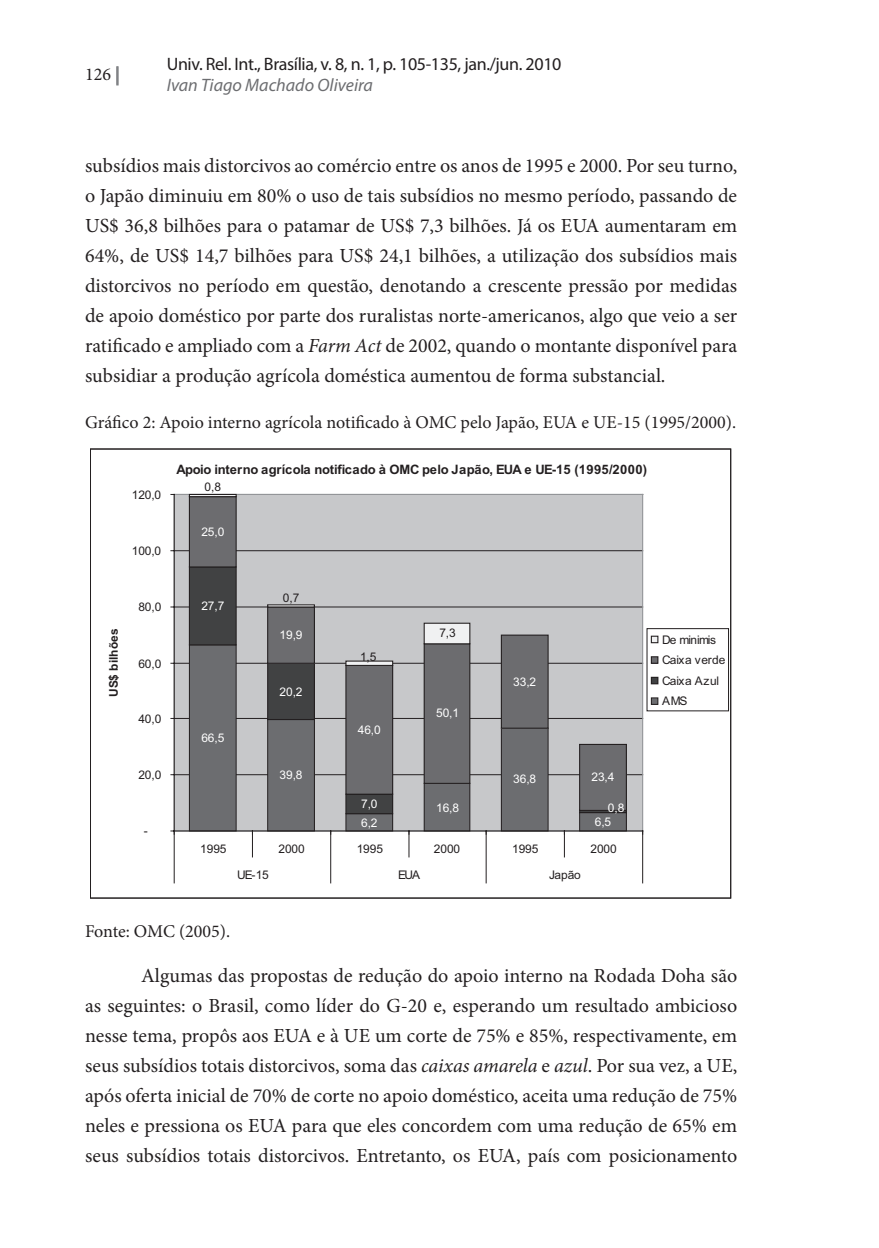
<style>
.page{position:relative;width:879px;height:1248px;background:#fff}
.page>*{position:absolute;margin:0;border:0;box-sizing:border-box;transform-origin:0 0}
.t1{font:20px/30px "Minion Pro";color:#231f20;text-align:justify}
.t2{font:18px "Minion Pro";color:#231f20}
.t3{font:18px "Myriad Pro";letter-spacing:-.02em;color:#231f20}
.t4{font:italic 18px "Myriad Pro";color:#6c6d70}
.t5{font:700 13px "Arial";letter-spacing:-.025em;color:#231f20}
.t6{font:700 12px "Arial";letter-spacing:.005em;color:#231f20}
.t7{font:11.8px/20.6px "Arial";letter-spacing:-.01em;color:#231f20}
.t8{font:11.8px "Arial";letter-spacing:-.01em;color:#fff}
.s1{color:#808285}
.s2{font-style:italic}
</style>
<div class="page">
<div style="left:116px;top:66px;width:3px;height:19px;border:1px solid #808285"></div>
<div style="left:174px;top:494px;width:468px;height:336px;background:#c7c8ca"></div>
<hr style="left:174px;top:774px;width:468px;height:1px;background:#231f20">
<hr style="left:174px;top:718px;width:468px;height:1px;background:#231f20">
<hr style="left:174px;top:663px;width:468px;height:1px;background:#231f20">
<hr style="left:174px;top:606px;width:468px;height:1px;background:#231f20">
<hr style="left:174px;top:550px;width:468px;height:1px;background:#231f20">
<hr style="left:174px;top:494px;width:468px;height:1px;background:#939598">
<hr style="left:642px;top:494px;width:1px;height:336px;background:#939598">
<div style="left:189px;top:644px;width:47px;height:186px;background:#6c6d70"></div>
<div style="left:189px;top:644px;width:47px;height:186px;border:1px solid #231f20"></div>
<div style="left:268px;top:719px;width:46px;height:111px;background:#6c6d70"></div>
<div style="left:346px;top:813px;width:47px;height:17px;background:#6c6d70"></div>
<div style="left:346px;top:813px;width:47px;height:17px;border:1px solid #231f20"></div>
<div style="left:424px;top:783px;width:46px;height:47px;background:#6c6d70"></div>
<div style="left:424px;top:783px;width:46px;height:47px;border:1px solid #231f20"></div>
<div style="left:501px;top:728px;width:47px;height:102px;background:#6c6d70"></div>
<div style="left:501px;top:728px;width:47px;height:102px;border:1px solid #231f20"></div>
<div style="left:579px;top:812px;width:47px;height:18px;background:#6c6d70"></div>
<div style="left:189px;top:567px;width:47px;height:77px;background:#414243"></div>
<div style="left:189px;top:566px;width:48px;height:79px;border:1px solid #231f20"></div>
<div style="left:268px;top:663px;width:46px;height:56px;background:#414243"></div>
<div style="left:267px;top:662px;width:48px;height:58px;border:1px solid #231f20"></div>
<div style="left:346px;top:794px;width:47px;height:19px;background:#414243"></div>
<div style="left:345px;top:793px;width:48px;height:21px;border:1px solid #231f20"></div>
<div style="left:579px;top:809px;width:48px;height:4px;border:1px solid #231f20"></div>
<div style="left:189px;top:496px;width:47px;height:71px;background:#6c6c6f"></div>
<div style="left:189px;top:496px;width:48px;height:71px;border:1px solid #231f20"></div>
<div style="left:268px;top:607px;width:46px;height:56px;background:#6c6c6f"></div>
<div style="left:267px;top:606px;width:48px;height:57px;border:1px solid #231f20"></div>
<div style="left:346px;top:665px;width:47px;height:129px;background:#6c6c6f"></div>
<div style="left:345px;top:664px;width:48px;height:130px;border:1px solid #231f20"></div>
<div style="left:424px;top:643px;width:46px;height:140px;background:#6c6c6f"></div>
<div style="left:424px;top:643px;width:46px;height:140px;border:1px solid #231f20"></div>
<div style="left:501px;top:635px;width:47px;height:93px;background:#6c6c6f"></div>
<div style="left:501px;top:634px;width:47px;height:94px;border:1px solid #231f20"></div>
<div style="left:579px;top:744px;width:47px;height:66px;background:#6c6c6f"></div>
<div style="left:579px;top:743px;width:48px;height:67px;border:1px solid #231f20"></div>
<div style="left:189px;top:494px;width:48px;height:3px;border:1px solid #231f20"></div>
<hr style="left:346px;top:661px;width:47px;height:4px;background:#f0f1f2">
<div style="left:345px;top:660px;width:48px;height:6px;border:1px solid #231f20"></div>
<div style="left:424px;top:623px;width:46px;height:20px;background:#f0f1f2"></div>
<div style="left:424px;top:622px;width:46px;height:22px;border:1px solid #231f20"></div>
<hr style="left:174px;top:494px;width:1px;height:336px;background:#231f20">
<hr style="left:174px;top:830px;width:468px;height:1px;background:#231f20">
<svg style="left:252px;top:831px;width:1px;height:25px"></svg>
<svg style="left:409px;top:830px;width:1px;height:26px"></svg>
<svg style="left:564px;top:831px;width:1px;height:25px"></svg>
<hr style="left:174px;top:830px;width:1px;height:52px;background:#231f20">
<hr style="left:642px;top:830px;width:1px;height:52px;background:#231f20">
<hr style="left:330px;top:830px;width:1px;height:52px;background:#231f20">
<hr style="left:486px;top:830px;width:1px;height:52px;background:#231f20">
<div style="left:651px;top:636px;width:7px;height:6px;background:#f0f1f2"></div>
<div style="left:651px;top:635px;width:7px;height:8px;border:1px solid #231f20"></div>
<div style="left:651px;top:656px;width:7px;height:7px;background:#6c6c6f"></div>
<div style="left:651px;top:656px;width:7px;height:7px;border:1px solid #231f20"></div>
<div style="left:651px;top:677px;width:7px;height:6px;background:#414243"></div>
<div style="left:651px;top:676px;width:7px;height:8px;border:1px solid #231f20"></div>
<div style="left:651px;top:697px;width:7px;height:7px;background:#6c6d70"></div>
<div style="left:651px;top:697px;width:7px;height:7px;border:1px solid #231f20"></div>
<p class="t2" style="left:85px;top:63px;width:36px">126 <span class="s1">|</span></p>
<p class="t3" style="left:167px;top:53px;width:396px">Univ. Rel. Int., Brasília, v. 8, n. 1, p. 105-135, jan./jun. 2010</p>
<p class="t4" style="left:167px;top:74px;width:208px">Ivan Tiago Machado Oliveira</p>
<p class="t1" style="left:85px;top:150px;width:654px">subsídios mais distorcivos ao comércio entre os anos de 1995 e 2000. Por seu turno, o Japão diminuiu em 80% o uso de tais subsídios no mesmo período, passando de US$ 36,8 bilhões para o patamar de US$ 7,3 bilhões. Já os EUA aumentaram em 64%, de US$ 14,7 bilhões para US$ 24,1 bilhões, a utilização dos subsídios mais distorcivos no período em questão, denotando a crescente pressão por medidas de apoio doméstico por parte dos ruralistas norte-americanos, algo que veio a ser ratificado e ampliado com a <span class="s2">Farm Act</span> de 2002, quando o montante disponível para subsidiar a produção agrícola doméstica aumentou de forma substancial.</p>
<p class="t2" style="left:85px;top:410px;width:652px">Gráfico 2: Apoio interno agrícola notificado à OMC pelo Japão, EUA e UE-15 (1995/2000).</p>
<p class="t5" style="left:176px;top:460px;width:472px">Apoio interno agrícola notificado à OMC pelo Japão, EUA e UE-15 (1995/2000)</p>
<p class="t7" style="left:132px;top:484px;width:31px">120,0</p>
<p class="t7" style="left:132px;top:540px;width:31px">100,0</p>
<p class="t7" style="left:138px;top:597px;width:24px">80,0</p>
<p class="t7" style="left:205px;top:477px;width:18px">0,8</p>
<p class="t8" style="left:201px;top:523px;width:24px">25,0</p>
<p class="t8" style="left:201px;top:598px;width:24px">27,7</p>
<p class="t7" style="left:283px;top:587px;width:18px">0,7</p>
<p class="t7" style="left:439px;top:623px;width:18px">7,3</p>
<p class="t6" style="left:106px;top:696px;width:70px;rotate:-90deg">US$ bilhões</p>
<p class="t7" style="left:662px;top:629px;width:65px">De minimis<br>Caixa verde<br>Caixa Azul<br>AMS</p>
<p class="t8" style="left:280px;top:627px;width:24px">19,9</p>
<p class="t7" style="left:360px;top:646px;width:18px">1,5</p>
<p class="t7" style="left:138px;top:653px;width:24px">60,0</p>
<p class="t8" style="left:513px;top:674px;width:24px">33,2</p>
<p class="t8" style="left:280px;top:683px;width:24px">20,2</p>
<p class="t7" style="left:138px;top:708px;width:24px">40,0</p>
<p class="t7" style="left:138px;top:764px;width:24px">20,0</p>
<p class="t7" style="left:144px;top:820px;width:5px">-</p>
<p class="t8" style="left:201px;top:730px;width:24px">66,5</p>
<p class="t8" style="left:280px;top:767px;width:24px">39,8</p>
<p class="t8" style="left:358px;top:721px;width:24px">46,0</p>
<p class="t8" style="left:361px;top:796px;width:18px">7,0</p>
<p class="t8" style="left:361px;top:814px;width:18px">6,2</p>
<p class="t8" style="left:436px;top:705px;width:24px">50,1</p>
<p class="t8" style="left:436px;top:799px;width:24px">16,8</p>
<p class="t8" style="left:513px;top:771px;width:24px">36,8</p>
<p class="t8" style="left:591px;top:769px;width:24px">23,4</p>
<p class="t8" style="left:608px;top:799px;width:18px">0,8</p>
<p class="t8" style="left:595px;top:813px;width:18px">6,5</p>
<p class="t7" style="left:200px;top:838px;width:28px">1995</p>
<p class="t7" style="left:278px;top:838px;width:28px">2000</p>
<p class="t7" style="left:357px;top:838px;width:28px">1995</p>
<p class="t7" style="left:434px;top:838px;width:28px">2000</p>
<p class="t7" style="left:512px;top:838px;width:28px">1995</p>
<p class="t7" style="left:590px;top:838px;width:28px">2000</p>
<p class="t7" style="left:237px;top:864px;width:33px">UE-15</p>
<p class="t7" style="left:398px;top:864px;width:24px">EUA</p>
<p class="t7" style="left:549px;top:864px;width:33px">Japão</p>
<p class="t2" style="left:85px;top:919px;width:147px">Fonte: OMC (2005).</p>
<p class="t1" style="left:85px;top:960px;width:654px;text-indent:56px">Algumas das propostas de redução do apoio interno na Rodada Doha são as seguintes: o Brasil, como líder do G-20 e, esperando um resultado ambicioso nesse tema, propôs aos EUA e à UE um corte de 75% e 85%, respectivamente, em seus subsídios totais distorcivos, soma das <span class="s2">caixas amarela</span> e <span class="s2">azul</span>. Por sua vez, a UE, após oferta inicial de 70% de corte no apoio doméstico, aceita uma redução de 75% neles e pressiona os EUA para que eles concordem com uma redução de 65% em seus subsídios totais distorcivos. Entretanto, os EUA, país com posicionamento</p>
</div>
